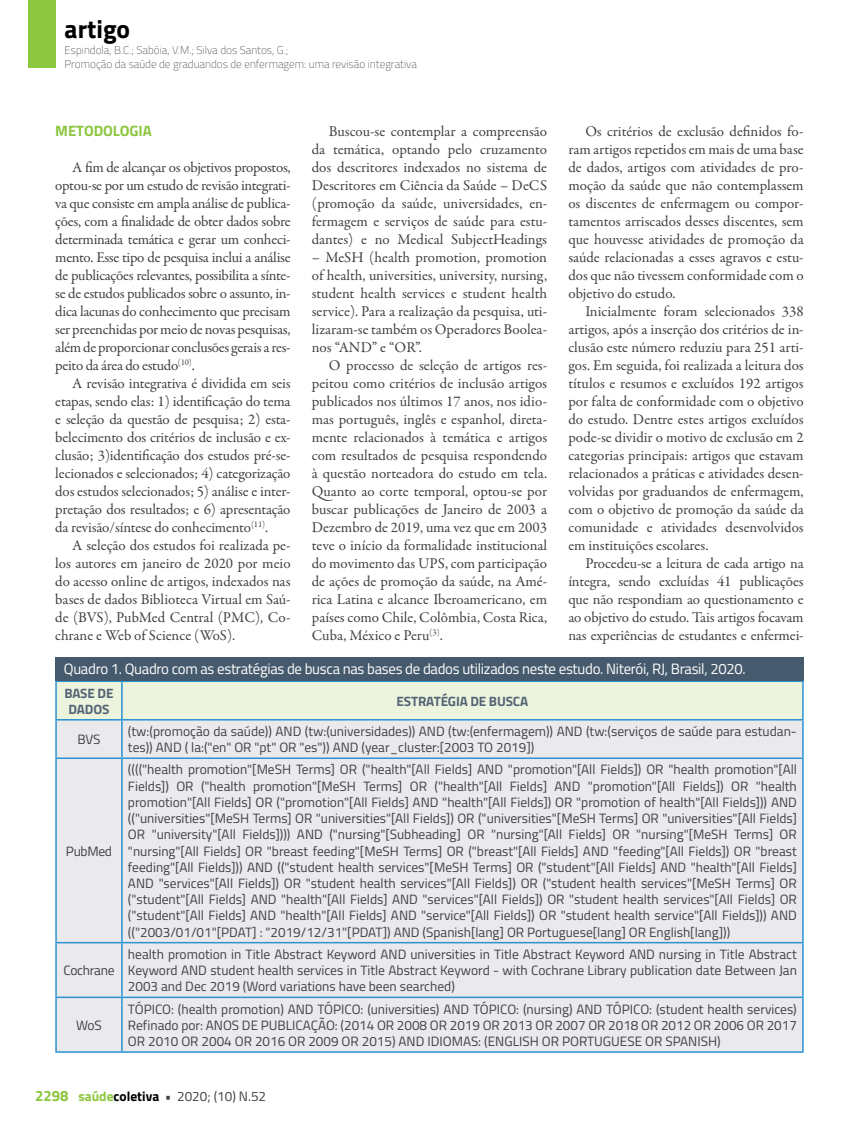
<style>
.page{position:relative;width:859px;height:1132px;background:#fff}
.page>*{position:absolute;margin:0;border:0;box-sizing:border-box;transform-origin:0 0}
.t1{font:700 25.5px "Titillium";color:#000}
.t2{font:15px/18px "Garamond Premr Pro";letter-spacing:-.005em;color:#414042;text-align:justify}
.t3{font:15px "Titillium";letter-spacing:-.02em;color:#fff}
.t4{font:700 15px "Titillium";letter-spacing:-.005em;color:#8dc63f}
.t5{font:13.5px/16.2px "Titillium";color:#414042;text-align:justify}
.t6{font:700 13.5px/16.2px "Titillium";letter-spacing:-.01em;color:#546475;text-align:center}
.t7{font:13.5px "Titillium";letter-spacing:-.02em;color:#414042}
.t8{font:100 11.25px/13.5px "Titillium";color:#414042}
.s1{font-weight:700;font-size:15px;color:#8dc63f}
.s2{font-weight:700;color:#8dc63f}
.s3{font-weight:700;color:#000}
.s4{font-weight:700}
</style>
<div class="page">
<div style="left:28px;top:0;width:27px;height:68px;background:#8dc63f"></div>
<div style="left:57px;top:681px;width:745px;height:37px;background:#ecf4de"></div>
<div style="left:57px;top:720px;width:745px;height:330px;background:#eaeaec"></div>
<hr style="left:55px;top:681px;width:2px;height:37px;background:#2b93d1">
<hr style="left:121px;top:681px;width:2px;height:37px;background:#2b93d1">
<hr style="left:802px;top:681px;width:2px;height:37px;background:#2b93d1">
<hr style="left:55px;top:720px;width:2px;height:37px;background:#2b93d1">
<hr style="left:121px;top:720px;width:2px;height:37px;background:#2b93d1">
<hr style="left:802px;top:720px;width:2px;height:37px;background:#2b93d1">
<hr style="left:55px;top:758px;width:2px;height:183px;background:#2b93d1">
<hr style="left:121px;top:758px;width:2px;height:183px;background:#2b93d1">
<hr style="left:802px;top:758px;width:2px;height:183px;background:#2b93d1">
<hr style="left:55px;top:943px;width:2px;height:53px;background:#2b93d1">
<hr style="left:121px;top:943px;width:2px;height:53px;background:#2b93d1">
<hr style="left:802px;top:943px;width:2px;height:53px;background:#2b93d1">
<hr style="left:55px;top:997px;width:2px;height:53px;background:#2b93d1">
<hr style="left:121px;top:997px;width:2px;height:53px;background:#2b93d1">
<hr style="left:802px;top:997px;width:2px;height:53px;background:#2b93d1">
<hr style="left:55px;top:680px;width:67px;height:1px;background:#2b93d1">
<hr style="left:122px;top:680px;width:682px;height:1px;background:#2b93d1">
<hr style="left:55px;top:718px;width:67px;height:2px;background:#2b93d1">
<hr style="left:122px;top:718px;width:682px;height:2px;background:#2b93d1">
<hr style="left:55px;top:757px;width:67px;height:1px;background:#2b93d1">
<hr style="left:122px;top:757px;width:682px;height:1px;background:#2b93d1">
<hr style="left:55px;top:941px;width:67px;height:2px;background:#2b93d1">
<hr style="left:122px;top:941px;width:682px;height:2px;background:#2b93d1">
<hr style="left:55px;top:996px;width:67px;height:1px;background:#2b93d1">
<hr style="left:122px;top:996px;width:682px;height:1px;background:#2b93d1">
<hr style="left:55px;top:1050px;width:67px;height:2px;background:#2b93d1">
<hr style="left:122px;top:1050px;width:682px;height:2px;background:#2b93d1">
<div style="left:55px;top:656px;width:749px;height:24px;background:#455a6c"></div>
<h1 class="t1" style="left:65px;top:10px;width:67px">artigo</h1>
<p class="t8" style="left:65px;top:43px;width:354px">Espindola, B.C.; Sabóia, V.M.; Silva dos Santos, G.;<br>Promoção da saúde de graduandos de enfermagem: uma revisão integrativa</p>
<p class="t4" style="left:55px;top:119px;width:98px">METODOLOGIA</p>
<p class="t2" style="left:55px;top:158px;width:237px;text-indent:17px">A fim de alcançar os objetivos propostos, optou-se por um estudo de revisão integrati&shy;va que consiste em ampla análise de publica&shy;ções, com a finalidade de obter dados sobre determinada temática e gerar um conheci&shy;mento. Esse tipo de pesquisa inclui a análise de publicações relevantes, possibilita a sínte&shy;se de estudos publicados sobre o assunto, in&shy;dica lacunas do conhecimento que precisam ser preenchidas por meio de novas pesquisas, além de proporcionar conclusões gerais a res&shy;peito da área do estudo<sup>(10)</sup>.</p>
<p class="t2" style="left:55px;top:374px;width:237px;text-indent:17px">A revisão integrativa é dividida em seis etapas, sendo elas: 1) identificação do tema e seleção da questão de pesquisa; 2) esta&shy;belecimento dos critérios de inclusão e ex&shy;clusão; 3)identificação dos estudos pré-se&shy;lecionados e selecionados; 4) categorização dos estudos selecionados; 5) análise e inter&shy;pretação dos resultados; e 6) apresentação da revisão/síntese do conhecimento<sup>(11)</sup>.</p>
<p class="t2" style="left:55px;top:536px;width:237px;text-indent:17px">A seleção dos estudos foi realizada pe&shy;los autores em janeiro de 2020 por meio do acesso online de artigos, indexados nas bases de dados Biblioteca Virtual em Saú&shy;de (BVS), PubMed Central (PMC), Co&shy;chrane e Web of Science (WoS).</p>
<p class="t2" style="left:312px;top:122px;width:237px;text-indent:17px">Buscou-se contemplar a compreensão da temática, optando pelo cruzamento dos descritores indexados no sistema de Descritores em Ciência da Saúde – DeCS (promoção da saúde, universidades, en&shy;fermagem e serviços de saúde para estu&shy;dantes) e no Medical SubjectHeadings</p>
<p class="t2" style="left:312px;top:248px;width:237px">– MeSH (health promotion, promotion of health, universities, university, nursing, student health services e student health service). Para a realização da pesquisa, uti&shy;lizaram-se também os Operadores Boolea&shy;nos “AND” e “OR”.</p>
<p class="t2" style="left:312px;top:356px;width:237px;text-indent:17px">O processo de seleção de artigos res&shy;peitou como critérios de inclusão artigos publicados nos últimos 17 anos, nos idio&shy;mas português, inglês e espanhol, direta&shy;mente relacionados à temática e artigos com resultados de pesquisa respondendo à questão norteadora do estudo em tela.<br>Quanto ao corte temporal, optou-se por buscar publicações de Janeiro de 2003 a Dezembro de 2019, uma vez que em 2003 teve o início da formalidade institucional do movimento das UPS, com participação de ações de promoção da saúde, na Amé&shy;rica Latina e alcance Iberoamericano, em países como Chile, Colômbia, Costa Rica, Cuba, México e Peru<sup>(3)</sup>.</p>
<p class="t2" style="left:568px;top:122px;width:237px;text-indent:17px">Os critérios de exclusão definidos fo&shy;ram artigos repetidos em mais de uma base de dados, artigos com atividades de pro&shy;moção da saúde que não contemplassem os discentes de enfermagem ou compor&shy;tamentos arriscados desses discentes, sem que houvesse atividades de promoção da saúde relacionadas a esses agravos e estu&shy;dos que não tivessem conformidade com o objetivo do estudo.</p>
<p class="t2" style="left:568px;top:302px;width:237px;text-indent:17px">Inicialmente foram selecionados 338 artigos, após a inserção dos critérios de in&shy;clusão este número reduziu para 251 arti&shy;gos. Em seguida, foi realizada a leitura dos títulos e resumos e excluídos 192 artigos por falta de conformidade com o objetivo do estudo. Dentre estes artigos excluídos pode-se dividir o motivo de exclusão em 2 categorias principais: artigos que estavam relacionados a práticas e atividades desen&shy;volvidas por graduandos de enfermagem, com o objetivo de promoção da saúde da comunidade e atividades desenvolvidos em instituições escolares.</p>
<p class="t2" style="left:568px;top:554px;width:237px;text-indent:17px">Procedeu-se a leitura de cada artigo na íntegra, sendo excluídas 41 publicações que não respondiam ao questionamento e ao objetivo do estudo. Tais artigos focavam nas experiências de estudantes e enfermei-</p>
<p class="t3" style="left:64px;top:657px;width:683px">Quadro 1. Quadro com as estratégias de busca nas bases de dados utilizados neste estudo. Niterói, RJ, Brasil, 2020.</p>
<p class="t6" style="left:64px;top:683px;width:51px">BASE DE<br>DADOS</p>
<p class="t6" style="left:397px;top:691px;width:133px">ESTRATÉGIA DE BUSCA</p>
<p class="t5" style="left:78px;top:730px;width:24px">BVS</p>
<p class="t5" style="left:128px;top:722px;width:670px">(tw:(promoção da saúde)) AND (tw:(universidades)) AND (tw:(enfermagem)) AND (tw:(serviços de saúde para estudan&shy;tes)) AND ( la:("en" OR "pt" OR "es")) AND (year_cluster:[2003 TO 2019])</p>
<p class="t5" style="left:66px;top:841px;width:48px">PubMed</p>
<p class="t7" style="left:63px;top:960px;width:53px">Cochrane</p>
<p class="t5" style="left:76px;top:1015px;width:27px">WoS</p>
<p class="t5" style="left:128px;top:760px;width:670px">(((("health promotion"[MeSH Terms] OR ("health"[All Fields] AND "promotion"[All Fields]) OR "health promotion"[All Fields]) OR ("health promotion"[MeSH Terms] OR ("health"[All Fields] AND "promotion"[All Fields]) OR "health promotion"[All Fields] OR ("promotion"[All Fields] AND "health"[All Fields]) OR "promotion of health"[All Fields])) AND (("universities"[MeSH Terms] OR "universities"[All Fields]) OR ("universities"[MeSH Terms] OR "universities"[All Fields] OR "university"[All Fields]))) AND ("nursing"[Subheading] OR "nursing"[All Fields] OR "nursing"[MeSH Terms] OR "nursing"[All Fields] OR "breast feeding"[MeSH Terms] OR ("breast"[All Fields] AND "feeding"[All Fields]) OR "breast feeding"[All Fields])) AND (("student health services"[MeSH Terms] OR ("student"[All Fields] AND "health"[All Fields] AND "services"[All Fields]) OR "student health services"[All Fields]) OR ("student health services"[MeSH Terms] OR ("student"[All Fields] AND "health"[All Fields] AND "services"[All Fields]) OR "student health services"[All Fields] OR ("student"[All Fields] AND "health"[All Fields] AND "service"[All Fields]) OR "student health service"[All Fields])) AND (("2003/01/01"[PDAT] : "2019/12/31"[PDAT]) AND (Spanish[lang] OR Portuguese[lang] OR English[lang]))</p>
<p class="t5" style="left:128px;top:945px;width:670px">health promotion in Title Abstract Keyword AND universities in Title Abstract Keyword AND nursing in Title Abstract Keyword AND student health services in Title Abstract Keyword - with Cochrane Library publication date Between Jan 2003 and Dec 2019 (Word variations have been searched)</p>
<p class="t5" style="left:128px;top:999px;width:670px">TÓPICO: (health promotion) AND TÓPICO: (universities) AND TÓPICO: (nursing) AND TÓPICO: (student health services)<br>Refinado por: ANOS DE PUBLICAÇÃO: (2014 OR 2008 OR 2019 OR 2013 OR 2007 OR 2018 OR 2012 OR 2006 OR 2017<br>OR 2010 OR 2004 OR 2016 OR 2009 OR 2015) AND IDIOMAS: (ENGLISH OR PORTUGUESE OR SPANISH)</p>
<p class="t5" style="left:35px;top:1087px;width:233px"><span class="s1">2298</span> <span class="s2">saúde</span><span class="s3">coletiva</span> <span class="s4">•</span> 2020; (10) N.52</p>
</div>
